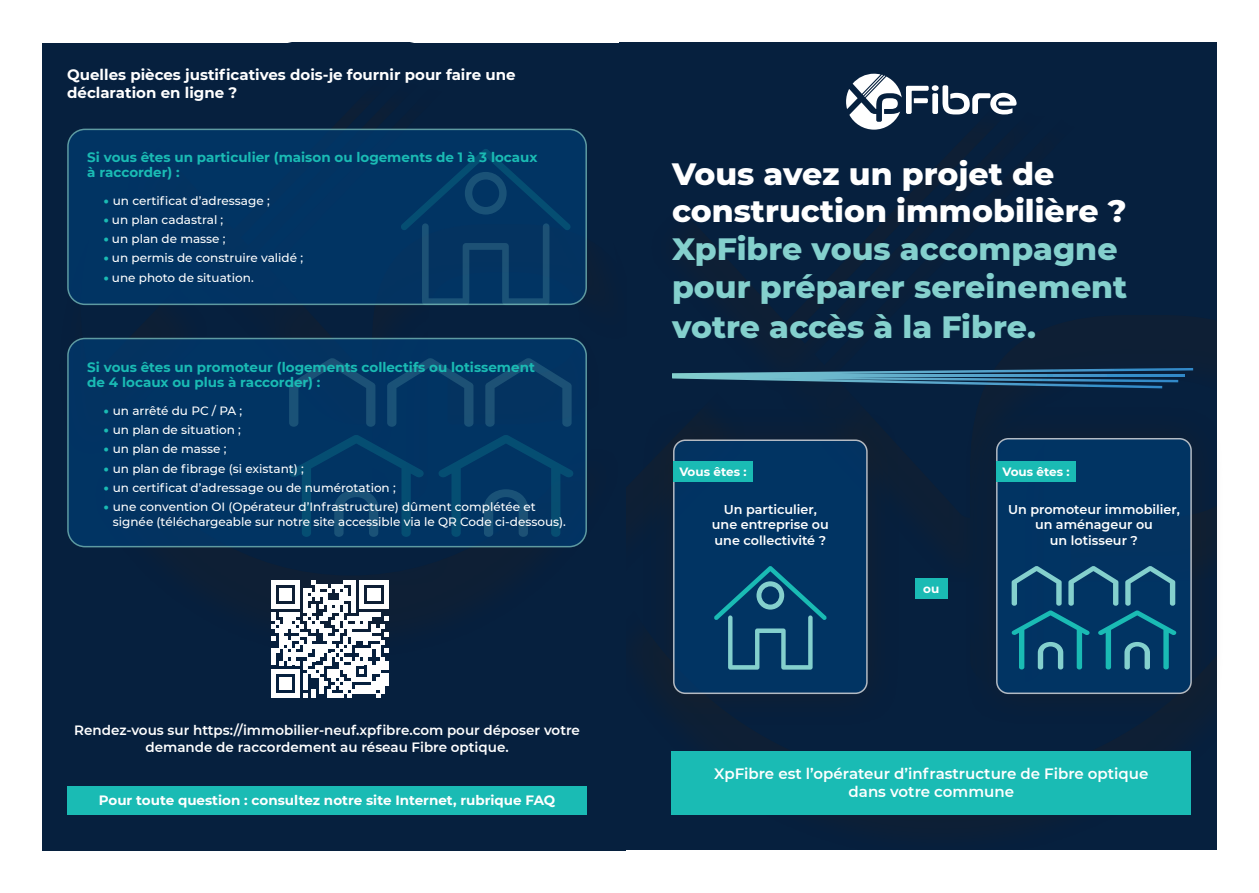
<style>
.page{position:relative;width:1259px;height:893px;background:#fff}
.page>*{position:absolute;margin:0;border:0;box-sizing:border-box;transform-origin:0 0}
.t1{font:800 31.5px/38.7px "Montserrat";color:#84d0cd}
.t2{font:800 31.5px/37.8px "Montserrat";color:#fff}
.t3{font:700 15px/18px "Montserrat";color:#fff}
.t4{font:600 15px/18px "Montserrat";color:#fff;text-align:center}
.t5{font:700 13.5px/15px "Montserrat";color:#1abbb4}
.t6{font:600 13.5px/16.2px "Montserrat";color:#fff;text-align:center}
.t7{font:700 13.5px "Montserrat";color:#fff}
.t8{font:600 12.75px/15.3px "Montserrat";color:#fff;text-align:center}
.t9{font:500 12px/15px "Montserrat";color:#fff}
.t10{font:700 12px "Montserrat";color:#fff}
.s1{font-weight:900;color:#1abbb4}
</style>
<div class="page">
<div style="left:619px;top:43px;width:597px;height:807px;background:#06203e"></div>
<div style="left:43px;top:43px;width:583px;height:807px;background:#06203e"></div>
<svg style="left:112px;top:292px;width:475px;height:256px"></svg>
<div style="left:932px;top:93px;width:6px;height:21px;background:#fff;border-radius:2px"></div>
<div style="left:931px;top:85px;width:7px;height:6px;background:#fff;border-radius:50%"></div>
<svg style="left:942px;top:85px;width:74px;height:29px"></svg>
<svg style="left:846px;top:74px;width:82px;height:56px"></svg>
<svg style="left:672px;top:368px;width:521px;height:21px"></svg>
<div style="left:639px;top:406px;width:262px;height:321px;background:#091f3a"></div>
<div style="left:674px;top:440px;width:193px;height:253px;background:#013463;border-radius:12px"></div>
<div style="left:673px;top:439px;width:194px;height:255px;border:2px solid #fff;border-radius:12px"></div>
<svg style="left:714px;top:566px;width:113px;height:104px"></svg>
<div style="left:962px;top:404px;width:263px;height:323px;background:#231f20;opacity:.75"></div>
<div style="left:996px;top:439px;width:195px;height:254px;background:#013463;border-radius:12px"></div>
<div style="left:996px;top:438px;width:195px;height:256px;border:2px solid #fff;border-radius:12px"></div>
<svg style="left:1011px;top:566px;width:165px;height:103px"></svg>
<div style="left:996px;top:461px;width:80px;height:21px;background:#1abbb4"></div>
<div style="left:915px;top:578px;width:32px;height:21px;background:#1abbb4"></div>
<div style="left:673px;top:461px;width:80px;height:21px;background:#1abbb4"></div>
<div style="left:67px;top:786px;width:520px;height:28px;background:#1abbb4"></div>
<div style="left:671px;top:751px;width:520px;height:63px;background:#1abbb4"></div>
<div style="left:68px;top:129px;width:518px;height:175px;background:#013463;border-radius:17px"></div>
<div style="left:67px;top:129px;width:520px;height:176px;border:2px solid #84d0cd;border-radius:17px"></div>
<div style="left:68px;top:338px;width:518px;height:209px;background:#013463;border-radius:17px"></div>
<div style="left:67px;top:338px;width:520px;height:209px;border:2px solid #84d0cd;border-radius:17px"></div>
<svg style="left:241px;top:128px;width:330px;height:177px"></svg>
<svg style="left:289px;top:358px;width:86px;height:69px"></svg>
<svg style="left:387px;top:358px;width:86px;height:69px"></svg>
<svg style="left:485px;top:358px;width:86px;height:69px"></svg>
<svg style="left:289px;top:435px;width:135px;height:102px"></svg>
<svg style="left:438px;top:435px;width:135px;height:102px"></svg>
<svg style="left:271px;top:581px;width:117px;height:116px"></svg>
<hr style="left:384px;top:673px;width:4px;height:12px;background:#fff">
<p class="t3" style="left:67px;top:64px;width:450px">Quelles pièces justificatives dois-je fournir pour faire une déclaration en ligne ?</p>
<p class="t5" style="left:87px;top:149px;width:452px">Si vous êtes un particulier (maison ou logements de 1 à 3 locaux à raccorder) :</p>
<p class="t9" style="left:104px;top:192px;width:167px"><span class="s1">•</span> un certificat d’adressage ;</p>
<p class="t9" style="left:104px;top:212px;width:121px"><span class="s1">•</span> un plan cadastral ;</p>
<p class="t9" style="left:104px;top:231px;width:123px"><span class="s1">•</span> un plan de masse ;</p>
<p class="t9" style="left:104px;top:250px;width:201px"><span class="s1">•</span> un permis de construire validé ;</p>
<p class="t9" style="left:104px;top:269px;width:151px"><span class="s1">•</span> une photo de situation.</p>
<p class="t5" style="left:87px;top:359px;width:449px">Si vous êtes un promoteur (logements collectifs ou lotissement de 4 locaux ou plus à raccorder) :</p>
<p class="t9" style="left:104px;top:403px;width:140px"><span class="s1">•</span> un arrêté du PC / PA ;</p>
<p class="t9" style="left:104px;top:422px;width:139px"><span class="s1">•</span> un plan de situation ;</p>
<p class="t9" style="left:104px;top:441px;width:124px"><span class="s1">•</span> un plan de masse ;</p>
<p class="t9" style="left:104px;top:460px;width:202px"><span class="s1">•</span> un plan de fibrage (si existant) ;</p>
<p class="t9" style="left:104px;top:480px;width:293px"><span class="s1">•</span> un certificat d’adressage ou de numérotation ;</p>
<p class="t9" style="left:113px;top:499px;width:455px;text-indent:-9px"><span class="s1">•</span> une convention OI (Opérateur d’Infrastructure) dûment complétée et signée (téléchargeable sur notre site accessible via le QR Code ci-dessous).</p>
<p class="t6" style="left:74px;top:722px;width:507px">Rendez-vous sur https://immobilier-neuf.xpfibre.com pour déposer votre demande de raccordement au réseau Fibre optique.</p>
<p class="t7" style="left:99px;top:790px;width:458px">Pour toute question : consultez notre site Internet, rubrique FAQ</p>
<h1 class="t2" style="left:672px;top:153px;width:456px">Vous avez un projet de construction immobilière ?</h1>
<h1 class="t1" style="left:672px;top:228px;width:457px">XpFibre vous accompagne pour préparer sereinement votre accès à la Fibre.</h1>
<p class="t10" style="left:679px;top:463px;width:69px">Vous êtes :</p>
<p class="t10" style="left:1002px;top:463px;width:69px">Vous êtes :</p>
<p class="t8" style="left:712px;top:501px;width:118px">Un particulier, une entreprise ou une collectivité ?</p>
<p class="t8" style="left:1008px;top:501px;width:173px">Un promoteur immobilier, un aménageur ou<br>un lotisseur ?</p>
<p class="t10" style="left:923px;top:580px;width:18px">ou</p>
<p class="t4" style="left:714px;top:764px;width:436px">XpFibre est l’opérateur d’infrastructure de Fibre optique dans votre commune</p>
</div>
